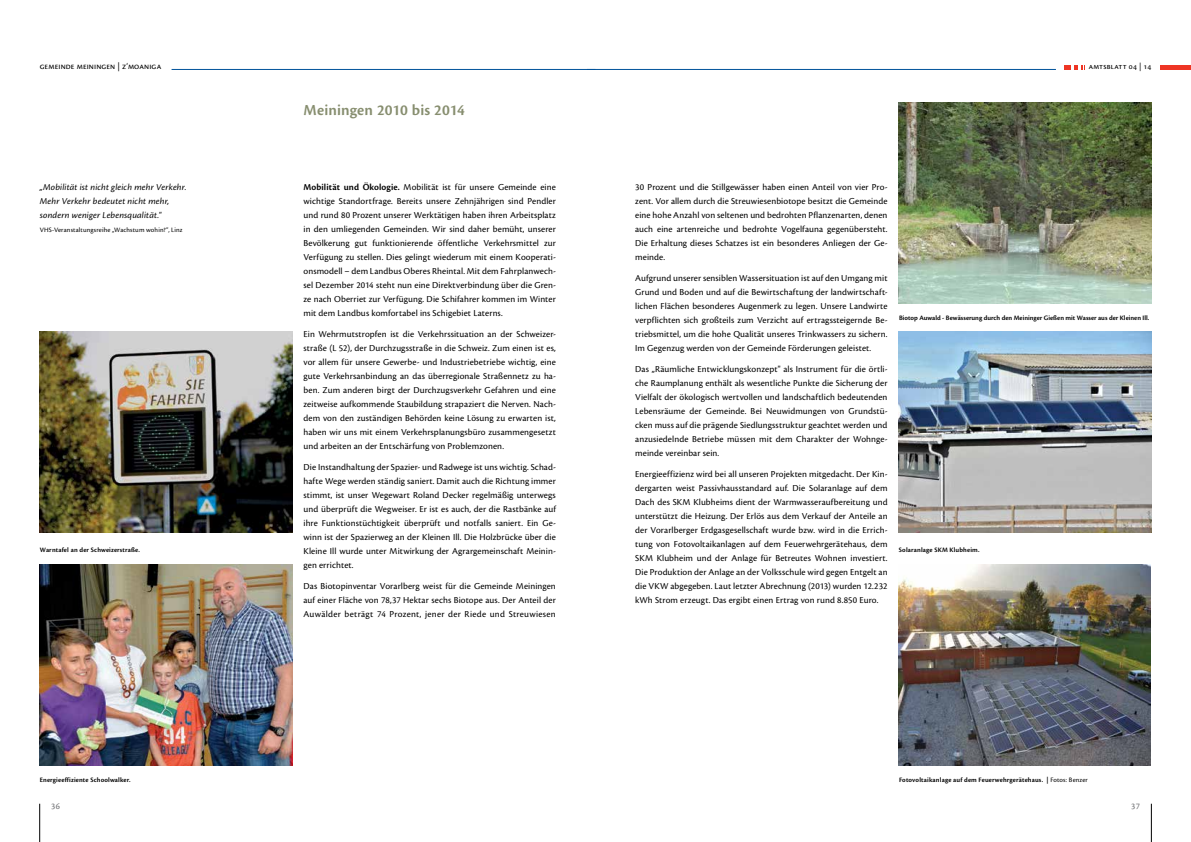
<style>
.page{position:relative;width:1191px;height:842px;background:#fff}
.page>*{position:absolute;margin:0;border:0;box-sizing:border-box;transform-origin:0 0}
.t1{font:600 16px "Cronos Pro";letter-spacing:-.005em;color:#878e6f}
.t2{font:9.5px/14px "Cronos Pro";letter-spacing:.01em;color:#000;text-align:justify}
.t3{font:italic 9.5px/14px "Cronos Pro";letter-spacing:.015em;color:#000}
.t4{font:9px "Cronos Pro";letter-spacing:.015em;color:#000}
.t5{font:9px "Cronos Pro";color:#6d6e71}
.t6{font:8.5px "Cronos Pro";letter-spacing:.025em;color:#000}
.t7{font:600 7px "Cronos Pro";letter-spacing:.02em;color:#000}
.t8{font:600 7px "Cronos Pro";color:#000}
.t9{font:7px "Cronos Pro";letter-spacing:.015em;color:#000}
.s1{font-weight:600}
.s2{font-weight:400}
</style>
<div class="page">
<hr style="left:1151px;top:804px;width:1px;height:38px;background:#000">
<svg style="left:1064px;top:65px;width:19px;height:4px"></svg>
<hr style="left:1159px;top:65px;width:32px;height:4px;background:#ee3524">
<hr style="left:587px;top:69px;width:469px;height:1px;background:#00539b">
<hr style="left:40px;top:804px;width:1px;height:38px;background:#000">
<hr style="left:171px;top:69px;width:424px;height:1px;background:#00539b">
<img style="left:40px;top:332px;width:252px;height:201px">
<img style="left:40px;top:564px;width:252px;height:202px">
<img style="left:899px;top:102px;width:252px;height:201px">
<img style="left:899px;top:332px;width:252px;height:201px">
<img style="left:899px;top:564px;width:251px;height:202px">
<p class="t4" style="left:40px;top:61px;width:123px">gemeinde meiningen | z‘moaniga</p>
<h1 class="t1" style="left:303px;top:100px;width:163px">Meiningen 2010 bis 2014</h1>
<p class="t6" style="left:1088px;top:61px;width:64px">amtsblatt 04 | 14</p>
<p class="t2" style="left:303px;top:180px;width:254px"><span class="s1">Mobilität und Ökologie.</span> Mobilität ist für unsere Gemeinde eine wichtige Standortfrage. Bereits unsere Zehnjährigen sind Pendler und rund 80 Prozent unserer Werktätigen haben ihren Arbeitsplatz in den umliegenden Gemeinden. Wir sind daher bemüht, unserer Bevölkerung gut funktionierende öffentliche Verkehrsmittel zur Verfügung zu stellen. Dies gelingt wiederum mit einem Kooperati&shy;onsmodell – dem Landbus Oberes Rheintal. Mit dem Fahrplanwech&shy;sel Dezember 2014 steht nun eine Direktverbindung über die Gren&shy;ze nach Oberriet zur Verfügung. Die Schifahrer kommen im Winter mit dem Landbus komfortabel ins Schigebiet Laterns.</p>
<p class="t2" style="left:303px;top:327px;width:254px">Ein Wehrmutstropfen ist die Verkehrssituation an der Schweizer&shy;straße (L 52), der Durchzugsstraße in die Schweiz. Zum einen ist es, vor allem für unsere Gewerbe- und Industriebetriebe wichtig, eine gute Verkehrsanbindung an das überregionale Straßennetz zu ha&shy;ben. Zum anderen birgt der Durchzugsverkehr Gefahren und eine zeitweise aufkommende Staubildung strapaziert die Nerven. Nach&shy;dem von den zuständigen Behörden keine Lösung zu erwarten ist, haben wir uns mit einem Verkehrsplanungsbüro zusammengesetzt und arbeiten an der Entschärfung von Problemzonen.</p>
<p class="t2" style="left:303px;top:460px;width:254px">Die Instandhaltung der Spazier- und Radwege ist uns wichtig. Schad&shy;hafte Wege werden ständig saniert. Damit auch die Richtung immer stimmt, ist unser Wegewart Roland Decker regelmäßig unterwegs und überprüft die Wegweiser. Er ist es auch, der die Rastbänke auf ihre Funktionstüchtigkeit überprüft und notfalls saniert. Ein Ge&shy;winn ist der Spazierweg an der Kleinen Ill. Die Holzbrücke über die Kleine Ill wurde unter Mitwirkung der Agrargemeinschaft Meinin&shy;gen errichtet.</p>
<p class="t2" style="left:303px;top:579px;width:254px">Das Biotopinventar Vorarlberg weist für die Gemeinde Meiningen auf einer Fläche von 78,37 Hektar sechs Biotope aus. Der Anteil der Auwälder beträgt 74 Prozent, jener der Riede und Streuwiesen</p>
<p class="t2" style="left:635px;top:180px;width:254px">30 Prozent und die Stillgewässer haben einen Anteil von vier Pro&shy;zent. Vor allem durch die Streuwiesenbiotope besitzt die Gemeinde eine hohe Anzahl von seltenen und bedrohten Pflanzenarten, denen auch eine artenreiche und bedrohte Vogelfauna gegenübersteht.<br>Die Erhaltung dieses Schatzes ist ein besonderes Anliegen der Ge&shy;meinde.</p>
<p class="t2" style="left:635px;top:271px;width:254px">Aufgrund unserer sensiblen Wassersituation ist auf den Umgang mit Grund und Boden und auf die Bewirtschaftung der landwirtschaft&shy;lichen Flächen besonderes Augenmerk zu legen. Unsere Landwirte verpflichten sich großteils zum Verzicht auf ertragssteigernde Be&shy;triebsmittel, um die hohe Qualität unseres Trinkwassers zu sichern.<br>Im Gegenzug werden von der Gemeinde Förderungen geleistet.</p>
<p class="t2" style="left:635px;top:362px;width:254px">Das „Räumliche Entwicklungskonzept" als Instrument für die örtli&shy;che Raumplanung enthält als wesentliche Punkte die Sicherung der Vielfalt der ökologisch wertvollen und landschaftlich bedeutenden Lebensräume der Gemeinde. Bei Neuwidmungen von Grundstü&shy;cken muss auf die prägende Siedlungsstruktur geachtet werden und anzusiedelnde Betriebe müssen mit dem Charakter der Wohnge&shy;meinde vereinbar sein.</p>
<p class="t2" style="left:635px;top:467px;width:254px">Energieeffizienz wird bei all unseren Projekten mitgedacht. Der Kin&shy;dergarten weist Passivhausstandard auf. Die Solaranlage auf dem Dach des SKM Klubheims dient der Warmwasseraufbereitung und unterstützt die Heizung. Der Erlös aus dem Verkauf der Anteile an der Vorarlberger Erdgasgesellschaft wurde bzw. wird in die Errich&shy;tung von Fotovoltaikanlagen auf dem Feuerwehrgerätehaus, dem SKM Klubheim und der Anlage für Betreutes Wohnen investiert.<br>Die Produktion der Anlage an der Volksschule wird gegen Entgelt an die VKW abgegeben. Laut letzter Abrechnung (2013) wurden 12.232 kWh Strom erzeugt. Das ergibt einen Ertrag von rund 8.850 Euro.</p>
<p class="t3" style="left:40px;top:180px;width:148px">„Mobilität ist nicht gleich mehr Verkehr.<br>Mehr Verkehr bedeutet nicht mehr, sondern weniger Lebensqualität."</p>
<p class="t9" style="left:40px;top:226px;width:144px">VHS-Veranstaltungsreihe „Wachstum wohin?“, Linz</p>
<p class="t8" style="left:899px;top:314px;width:252px">Biotop Auwald - Bewässerung durch den Meininger Gießen mit Wasser aus der Kleinen Ill.</p>
<p class="t7" style="left:40px;top:546px;width:102px">Warntafel an der Schweizerstraße.</p>
<p class="t7" style="left:899px;top:546px;width:82px">Solaranlage SKM Klubheim.</p>
<p class="t7" style="left:40px;top:776px;width:92px">Energieeffiziente Schoolwalker.</p>
<p class="t5" style="left:51px;top:801px;width:11px">36</p>
<p class="t7" style="left:899px;top:776px;width:190px">Fotovoltaikanlage auf dem Feuerwehrgerätehaus. | <span class="s2">Fotos: Benzer</span></p>
<p class="t5" style="left:1131px;top:801px;width:10px">37</p>
</div>
